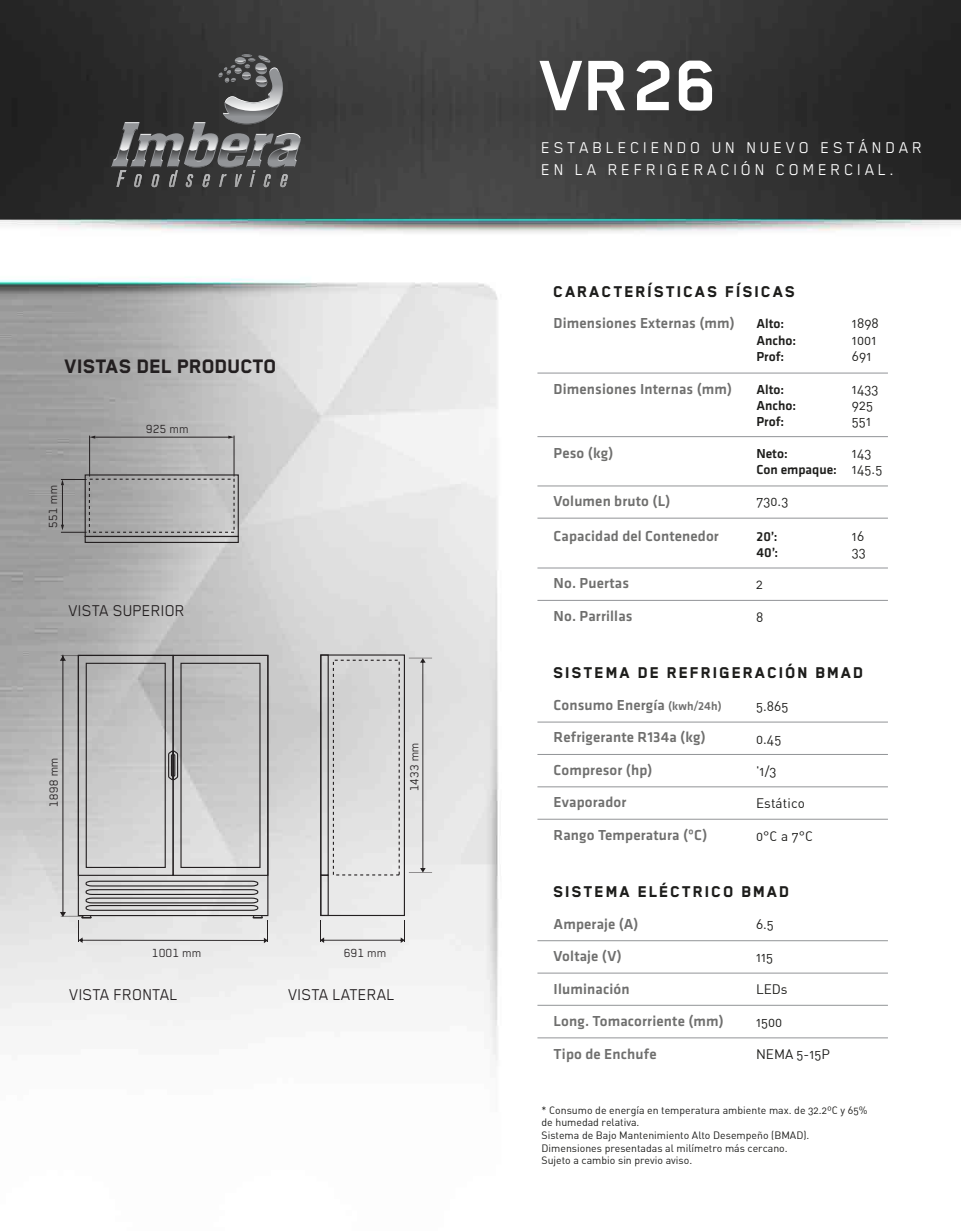
<style>
.page{position:relative;width:961px;height:1231px;background:#fff}
.page>*{position:absolute;margin:0;border:0;box-sizing:border-box;transform-origin:0 0}
.t1{font:700 82.5px "Blender Pro";color:#fff}
.t2{font:800 22.5px "Blender Pro";color:#231f20}
.t3{font:800 18px "Blender Pro";letter-spacing:.1em;color:#1d1d1b}
.t4{font:18px/21.6px "Blender Pro";letter-spacing:.2em;color:#fff}
.t5{font:18px "Blender Pro";color:#231f20}
.t6{font:500 15px "Klavika";letter-spacing:.01em;color:#6f6f6e}
.t7{font:13.5px/16.2px "DIN Alternate";letter-spacing:.01em;color:#1d1d1b}
.t8{font:500 13.5px/16.2px "Klavika";color:#1d1d1b}
.t9{font:13.5px "Blender Pro";color:#231f20}
.t10{font:10.5px/12.6px "DIN Alternate";color:#1d1d1b}
.s1{font-size:12px}
.s2{font-family:"DIN";font-size:12px}
</style>
<div class="page">
<img style="left:0;top:0;width:960px;height:1061px">
<svg style="left:111px;top:54px;width:190px;height:133px;background:#4e4e4f"></svg>
<hr style="left:537px;top:373px;width:351px;height:1px;background:#929497">
<hr style="left:537px;top:436px;width:351px;height:1px;background:#929497">
<hr style="left:537px;top:485px;width:351px;height:1px;background:#929497">
<hr style="left:537px;top:518px;width:351px;height:1px;background:#929497">
<hr style="left:537px;top:567px;width:351px;height:1px;background:#929497">
<hr style="left:537px;top:600px;width:351px;height:1px;background:#929497">
<hr style="left:537px;top:721px;width:351px;height:1px;background:#929497">
<hr style="left:537px;top:754px;width:351px;height:1px;background:#929497">
<hr style="left:537px;top:786px;width:351px;height:1px;background:#929497">
<hr style="left:537px;top:819px;width:351px;height:1px;background:#929497">
<hr style="left:537px;top:940px;width:351px;height:1px;background:#929497">
<hr style="left:537px;top:972px;width:351px;height:1px;background:#929497">
<hr style="left:537px;top:1005px;width:351px;height:1px;background:#929497">
<hr style="left:537px;top:1037px;width:351px;height:1px;background:#929497">
<hr style="left:95px;top:437px;width:136px;height:1px;background:#231f20">
<svg style="left:90px;top:435px;width:5px;height:4px"></svg>
<svg style="left:228px;top:435px;width:6px;height:4px"></svg>
<hr style="left:62px;top:485px;width:1px;height:40px;background:#231f20">
<svg style="left:61px;top:479px;width:24px;height:6px"></svg>
<svg style="left:61px;top:525px;width:24px;height:8px"></svg>
<hr style="left:234px;top:435px;width:1px;height:41px;background:#231f20">
<hr style="left:89px;top:435px;width:1px;height:41px;background:#231f20">
<svg style="left:409px;top:658px;width:23px;height:215px;background:#d8d8d8"></svg>
<svg style="left:320px;top:920px;width:85px;height:23px"></svg>
<svg style="left:60px;top:654px;width:208px;height:289px;background:#c3c3c3"></svg>
<div style="left:78px;top:655px;width:96px;height:221px;border:1px solid #231f20"></div>
<div style="left:172px;top:655px;width:96px;height:221px;border:1px solid #231f20"></div>
<div style="left:333px;top:659px;width:67px;height:216px;border:1px dashed #231f20"></div>
<div style="left:320px;top:654px;width:85px;height:262px;border:1px solid #231f20"></div>
<div style="left:320px;top:654px;width:9px;height:221px;border:1px solid #231f20"></div>
<div style="left:320px;top:874px;width:9px;height:42px;border:1px solid #231f20"></div>
<div style="left:89px;top:478px;width:145px;height:55px;border:1px dashed #231f20"></div>
<div style="left:85px;top:474px;width:154px;height:63px;border:1px solid #231f20"></div>
<div style="left:85px;top:536px;width:154px;height:7px;border:1px solid #231f20"></div>
<h2 class="t2" style="left:65px;top:354px;width:214px">VISTAS DEL PRODUCTO</h2>
<p class="t9" style="left:46px;top:527px;width:44px;rotate:-90deg">551 mm</p>
<p class="t9" style="left:146px;top:422px;width:44px">925 mm</p>
<p class="t5" style="left:69px;top:601px;width:118px">VISTA SUPERIOR</p>
<p class="t9" style="left:46px;top:806px;width:51px;rotate:-90deg">1898 mm</p>
<p class="t9" style="left:407px;top:791px;width:51px;rotate:-90deg">1433 mm</p>
<p class="t9" style="left:152px;top:945px;width:51px">1001 mm</p>
<p class="t9" style="left:344px;top:945px;width:44px">691 mm</p>
<p class="t5" style="left:70px;top:984px;width:110px">VISTA FRONTAL</p>
<p class="t5" style="left:288px;top:984px;width:108px">VISTA LATERAL</p>
<h1 class="t1" style="left:541px;top:41px;width:178px">VR26</h1>
<p class="t4" style="left:541px;top:136px;width:382px">ESTABLECIENDO UN NUEVO ESTÁNDAR<br>EN LA REFRIGERACIÓN COMERCIAL.</p>
<p class="t3" style="left:553px;top:282px;width:243px">CARACTERÍSTICAS FÍSICAS</p>
<p class="t6" style="left:553px;top:315px;width:183px">Dimensiones Externas (mm)</p>
<p class="t8" style="left:756px;top:316px;width:41px">Alto:<br>Ancho:<br>Prof:</p>
<p class="t7" style="left:851px;top:315px;width:29px">1898<br>1001<br>691</p>
<p class="t8" style="left:756px;top:381px;width:41px">Alto:<br>Ancho:<br>Prof:</p>
<p class="t7" style="left:851px;top:380px;width:28px">1433<br>925<br>551</p>
<p class="t6" style="left:553px;top:381px;width:180px">Dimensiones Internas (mm)</p>
<p class="t6" style="left:553px;top:444px;width:61px">Peso (kg)</p>
<p class="t6" style="left:553px;top:493px;width:118px">Volumen bruto (L)</p>
<p class="t8" style="left:756px;top:446px;width:82px">Neto:<br>Con empaque:</p>
<p class="t7" style="left:851px;top:445px;width:32px">143<br>145.5</p>
<p class="t7" style="left:756px;top:493px;width:33px">730.3</p>
<p class="t6" style="left:553px;top:528px;width:167px">Capacidad del Contenedor</p>
<p class="t6" style="left:553px;top:575px;width:77px">No. Puertas</p>
<p class="t7" style="left:756px;top:576px;width:8px">2</p>
<p class="t6" style="left:553px;top:607px;width:80px">No. Parrillas</p>
<p class="t7" style="left:756px;top:608px;width:9px">8</p>
<p class="t8" style="left:756px;top:529px;width:23px">20’:<br>40’:</p>
<p class="t7" style="left:851px;top:528px;width:16px">16<br>33</p>
<p class="t3" style="left:553px;top:663px;width:311px">SISTEMA DE REFRIGERACIÓN BMAD</p>
<p class="t6" style="left:553px;top:697px;width:170px">Consumo Energía <span class="s1">(kwh</span><span class="s2">/</span><span class="s1">24h)</span></p>
<p class="t7" style="left:756px;top:697px;width:34px">5.865</p>
<p class="t6" style="left:553px;top:729px;width:154px">Refrigerante R134a (kg)</p>
<p class="t7" style="left:756px;top:730px;width:27px">0.45</p>
<p class="t6" style="left:553px;top:761px;width:100px">Compresor (hp)</p>
<p class="t7" style="left:756px;top:762px;width:22px">'1/3</p>
<p class="t6" style="left:553px;top:794px;width:74px">Evaporador</p>
<p class="t7" style="left:756px;top:795px;width:50px">Estático</p>
<p class="t6" style="left:553px;top:827px;width:155px">Rango Temperatura (ºC)</p>
<p class="t7" style="left:756px;top:827px;width:58px">0°C a 7°C</p>
<p class="t3" style="left:553px;top:882px;width:237px">SISTEMA ELÉCTRICO BMAD</p>
<p class="t6" style="left:553px;top:915px;width:86px">Amperaje (A)</p>
<p class="t7" style="left:756px;top:916px;width:19px">6.5</p>
<p class="t6" style="left:553px;top:947px;width:70px">Voltaje (V)</p>
<p class="t7" style="left:756px;top:949px;width:19px">115</p>
<p class="t6" style="left:553px;top:980px;width:78px">Iluminación</p>
<p class="t7" style="left:756px;top:981px;width:33px">LEDs</p>
<p class="t6" style="left:553px;top:1013px;width:172px">Long. Tomacorriente (mm)</p>
<p class="t7" style="left:756px;top:1013px;width:28px">1500</p>
<p class="t6" style="left:553px;top:1045px;width:104px">Tipo de Enchufe</p>
<p class="t7" style="left:756px;top:1046px;width:75px">NEMA 5-15P</p>
<p class="t10" style="left:541px;top:1103px;width:327px">* Consumo de energía en temperatura ambiente max. de 32.2ºC y 65% de humedad relativa.<br>Sistema de Bajo Mantenimiento Alto Desempeño (BMAD).<br>Dimensiones presentadas al milímetro más cercano.<br>Sujeto a cambio sin previo aviso.</p>
</div>
